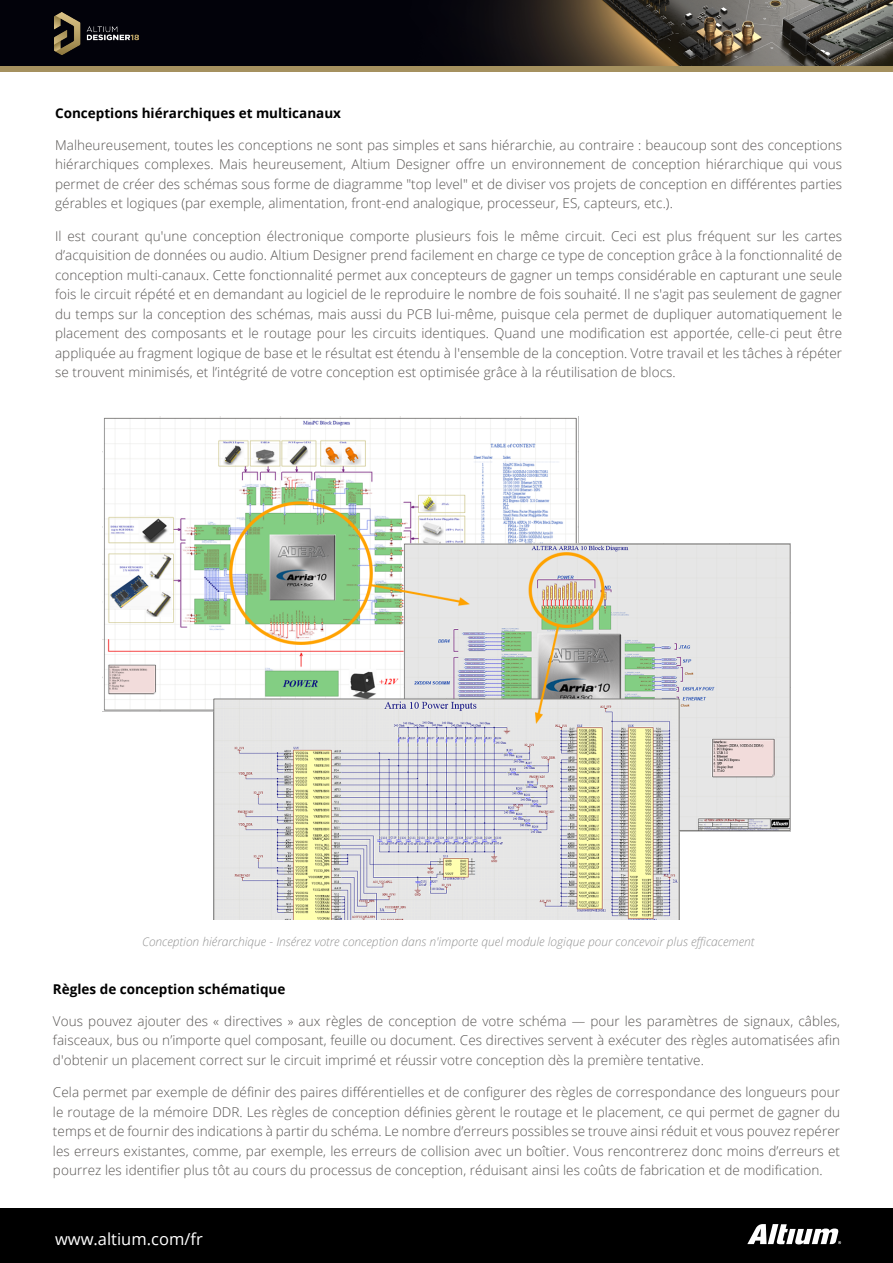
<style>
.page{position:relative;width:893px;height:1263px;background:#fff}
.page>*{position:absolute;margin:0;border:0;box-sizing:border-box;transform-origin:0 0}
.t1{font:16.5px "Open Sans";color:#fff}
.t2{font:300 13.5px/19.5px "Open Sans";letter-spacing:.005em;color:#575452;text-align:justify}
.t3{font:700 13.5px "Open Sans";color:#000}
.t4{font:italic 300 12px "Open Sans";color:#939393}
</style>
<div class="page">
<div style="left:0;top:1208px;width:893px;height:55px;background:#000"></div>
<svg style="left:747px;top:1224px;width:94px;height:20px"></svg>
<img style="left:0;top:0;width:893px;height:66px">
<img style="left:55px;top:12px;width:83px;height:43px">
<div style="left:0;top:66px;width:893px;height:5px;background:#a5915f"></div>
<img style="left:103px;top:417px;width:687px;height:502px">
<p class="t3" style="left:55px;top:103px;width:287px">Conceptions hiérarchiques et multicanaux</p>
<p class="t2" style="left:55px;top:135px;width:789px">Malheureusement, toutes les conceptions ne sont pas simples et sans hiérarchie, au contraire : beaucoup sont des conceptions hiérarchiques complexes. Mais heureusement, Altium Designer offre un environnement de conception hiérarchique qui vous permet de créer des schémas sous forme de diagramme "top level" et de diviser vos projets de conception en différentes parties gérables et logiques (par exemple, alimentation, front-end analogique, processeur, ES, capteurs, etc.).</p>
<p class="t2" style="left:55px;top:226px;width:789px">Il est courant qu'une conception électronique comporte plusieurs fois le même circuit. Ceci est plus fréquent sur les cartes d’acquisition de données ou audio. Altium Designer prend facilement en charge ce type de conception grâce à la fonctionnalité de conception multi-canaux. Cette fonctionnalité permet aux concepteurs de gagner un temps considérable en capturant une seule fois le circuit répété et en demandant au logiciel de le reproduire le nombre de fois souhaité. Il ne s'agit pas seulement de gagner du temps sur la conception des schémas, mais aussi du PCB lui-même, puisque cela permet de dupliquer automatiquement le placement des composants et le routage pour les circuits identiques. Quand une modification est apportée, celle-ci peut être appliquée au fragment logique de base et le résultat est étendu à l'ensemble de la conception. Votre travail et les tâches à répéter se trouvent minimisés, et l’intégrité de votre conception est optimisée grâce à la réutilisation de blocs.</p>
<p class="t4" style="left:142px;top:933px;width:614px">Conception hiérarchique - Insérez votre conception dans n'importe quel module logique pour concevoir plus efficacement</p>
<p class="t3" style="left:53px;top:979px;width:234px">Règles de conception schématique</p>
<p class="t2" style="left:53px;top:1011px;width:789px">Vous pouvez ajouter des « directives » aux règles de conception de votre schéma — pour les paramètres de signaux, câbles, faisceaux, bus ou n’importe quel composant, feuille ou document. Ces directives servent à exécuter des règles automatisées afin d'obtenir un placement correct sur le circuit imprimé et réussir votre conception dès la première tentative.</p>
<p class="t2" style="left:53px;top:1082px;width:789px">Cela permet par exemple de définir des paires différentielles et de configurer des règles de correspondance des longueurs pour le routage de la mémoire DDR. Les règles de conception définies gèrent le routage et le placement, ce qui permet de gagner du temps et de fournir des indications à partir du schéma. Le nombre d’erreurs possibles se trouve ainsi réduit et vous pouvez repérer les erreurs existantes, comme, par exemple, les erreurs de collision avec un boîtier. Vous rencontrerez donc moins d’erreurs et pourrez les identifier plus tôt au cours du processus de conception, réduisant ainsi les coûts de fabrication et de modification.</p>
<p class="t1" style="left:55px;top:1228px;width:149px">www.altium.com/fr</p>
</div>
